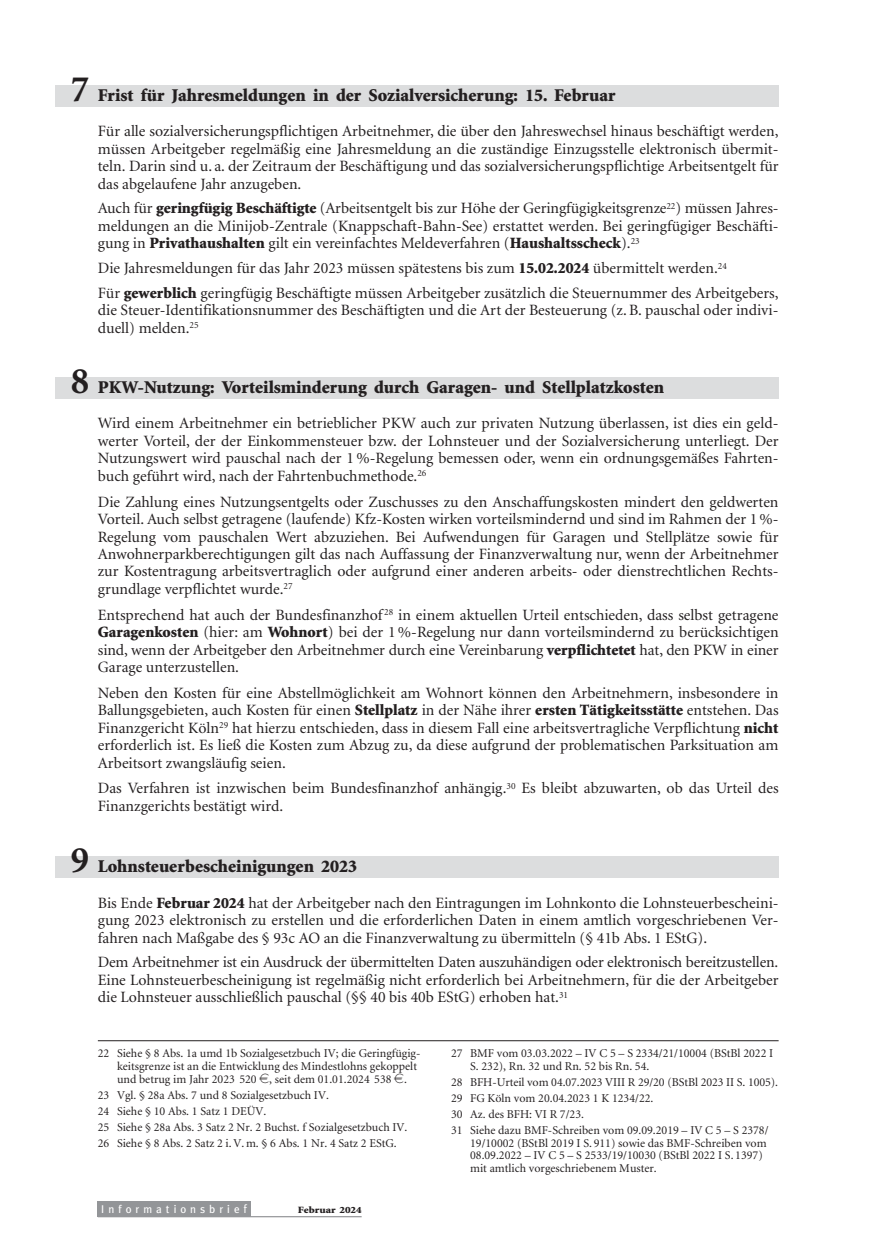
<style>
.page{position:relative;width:885px;height:1259px;background:#fff}
.page>*{position:absolute;margin:0;border:0;box-sizing:border-box;transform-origin:0 0}
.t1{font:900 18px "Minion";color:#231f20}
.t2{font:15.75px/17.4px "Minion";color:#231f20;text-align:justify}
.t3{font:12px/15.9px "Minion";color:#231f20}
.t4{font:11.25px "Meta";letter-spacing:.36em;color:#fff}
.t5{font:900 9.6px "Minion";color:#231f20;scale:1.15 1}
.s1{font-weight:700;font-size:37.5px}
.s2{font-weight:900}
.s3{font-family:"Eurofont"}
.s4{font-size:12px}
</style>
<div class="page">
<div style="left:55px;top:85px;width:723px;height:21px;background:#dcddde"></div>
<div style="left:55px;top:377px;width:723px;height:21px;background:#dcddde"></div>
<div style="left:55px;top:856px;width:723px;height:21px;background:#dcddde"></div>
<div style="left:98px;top:1200px;width:153px;height:16px;background:#939598"></div>
<hr style="left:98px;top:1216px;width:263px;height:1px;background:#939598">
<hr style="left:98px;top:1040px;width:680px;height:1px;background:#231f20">
<p class="t1" style="left:71px;top:88px;width:546px"><span class="s1">7</span> Frist für Jahresmeldungen in der Sozialversicherung: 15. Februar</p>
<p class="t2" style="left:98px;top:124px;width:682px">Für alle sozialversicherungspflichtigen Arbeitnehmer, die über den Jahreswechsel hinaus beschäftigt werden, müssen Arbeitgeber regelmäßig eine Jahresmeldung an die zuständige Einzugsstelle elektronisch übermit&shy;teln. Darin sind u. a. der Zeitraum der Beschäftigung und das sozialversicherungspflichtige Arbeitsentgelt für das abgelaufene Jahr anzugeben.</p>
<p class="t2" style="left:98px;top:201px;width:682px">Auch für <span class="s2">geringfügig Beschäftigte</span> (Arbeitsentgelt bis zur Höhe der Geringfügigkeitsgrenze<sup>22</sup>) müssen Jahres&shy;meldungen an die Minijob-Zentrale (Knappschaft-Bahn-See) erstattet werden. Bei geringfügiger Beschäfti&shy;gung in <span class="s2">Privathaushalten</span> gilt ein vereinfachtes Meldeverfahren (<span class="s2">Haushaltsscheck</span>).<sup>23</sup></p>
<p class="t2" style="left:98px;top:257px;width:682px;line-height:24.8px">Die Jahresmeldungen für das Jahr 2023 müssen spätestens bis zum <span class="s2">15.02.2024</span> übermittelt werden.<sup>24<br></sup>Für <span class="s2">gewerblich</span> geringfügig Beschäftigte müssen Arbeitgeber zusätzlich die Steuernummer des Arbeitgebers,</p>
<p class="t2" style="left:98px;top:303px;width:682px">die Steuer-Identifikationsnummer des Beschäftigten und die Art der Besteuerung (z. B. pauschal oder indivi&shy;duell) melden.<sup>25</sup></p>
<p class="t1" style="left:71px;top:380px;width:594px"><span class="s1">8</span> PKW-Nutzung: Vorteilsminderung durch Garagen- und Stellplatzkosten</p>
<p class="t2" style="left:98px;top:416px;width:682px">Wird einem Arbeitnehmer ein betrieblicher PKW auch zur privaten Nutzung überlassen, ist dies ein geld&shy;werter Vorteil, der der Einkommensteuer bzw. der Lohnsteuer und der Sozialversicherung unterliegt. Der Nutzungswert wird pauschal nach der 1 %-Regelung bemessen oder, wenn ein ordnungsgemäßes Fahrten&shy;buch geführt wird, nach der Fahrtenbuchmethode.<sup>26</sup></p>
<p class="t2" style="left:98px;top:494px;width:682px">Die Zahlung eines Nutzungsentgelts oder Zuschusses zu den Anschaffungskosten mindert den geldwerten Vorteil. Auch selbst getragene (laufende) Kfz-Kosten wirken vorteilsmindernd und sind im Rahmen der 1 %- Regelung vom pauschalen Wert abzuziehen. Bei Aufwendungen für Garagen und Stellplätze sowie für Anwohnerparkberechtigungen gilt das nach Auffassung der Finanzverwaltung nur, wenn der Arbeitnehmer zur Kostentragung arbeitsvertraglich oder aufgrund einer anderen arbeits- oder dienstrechtlichen Rechts&shy;grundlage verpflichtet wurde.<sup>27</sup></p>
<p class="t2" style="left:98px;top:607px;width:682px">Entsprechend hat auch der Bundesfinanzhof <sup>28</sup> in einem aktuellen Urteil entschieden, dass selbst getragene <span class="s2">Garagenkosten</span> (hier: am <span class="s2">Wohnort</span>) bei der 1 %-Regelung nur dann vorteilsmindernd zu berücksichtigen sind, wenn der Arbeitgeber den Arbeitnehmer durch eine Vereinbarung <span class="s2">verpflichtetet</span> hat, den PKW in einer Garage unterzustellen.</p>
<p class="t2" style="left:98px;top:685px;width:682px">Neben den Kosten für eine Abstellmöglichkeit am Wohnort können den Arbeitnehmern, insbesondere in Ballungsgebieten, auch Kosten für einen <span class="s2">Stellplatz</span> in der Nähe ihrer <span class="s2">ersten Tätigkeitsstätte</span> entstehen. Das Finanzgericht Köln<sup>29</sup> hat hierzu entschieden, dass in diesem Fall eine arbeitsvertragliche Verpflichtung <span class="s2">nicht </span>erforderlich ist. Es ließ die Kosten zum Abzug zu, da diese aufgrund der problematischen Parksituation am Arbeitsort zwangsläufig seien.</p>
<p class="t2" style="left:98px;top:781px;width:682px">Das Verfahren ist inzwischen beim Bundesfinanzhof anhängig.<sup>30</sup> Es bleibt abzuwarten, ob das Urteil des<br>Finanzgerichts bestätigt wird.</p>
<p class="t1" style="left:71px;top:859px;width:288px"><span class="s1">9</span> Lohnsteuerbescheinigungen 2023</p>
<p class="t2" style="left:98px;top:895px;width:682px">Bis Ende <span class="s2">Februar 2024</span> hat der Arbeitgeber nach den Eintragungen im Lohnkonto die Lohnsteuerbescheini&shy;gung 2023 elektronisch zu erstellen und die erforderlichen Daten in einem amtlich vorgeschriebenen Ver&shy;fahren nach Maßgabe des § 93c AO an die Finanzverwaltung zu übermitteln (§ 41b Abs. 1 EStG).</p>
<p class="t2" style="left:98px;top:955px;width:682px">Dem Arbeitnehmer ist ein Ausdruck der übermittelten Daten auszuhändigen oder elektronisch bereitzustellen.<br>Eine Lohnsteuerbescheinigung ist regelmäßig nicht erforderlich bei Arbeitnehmern, für die der Arbeitgeber die Lohnsteuer ausschließlich pauschal (§§ 40 bis 40b EStG) erhoben hat.<sup>31</sup></p>
<p class="t3" style="left:117px;top:1048px;width:305px;line-height:12.8px;text-indent:-19px">22 Siehe § 8 Abs. 1a umd 1b Sozialgesetzbuch IV; die Geringfügig&shy;keitsgrenze ist an die Entwicklung des Mindestlohns gekoppelt und betrug im Jahr 2023 520 <span class="s3">e</span>, seit dem 01.01.2024 538 <span class="s3">e</span>.</p>
<p class="t3" style="left:98px;top:1088px;width:311px">23 Vgl. § 28a Abs. 7 und 8 Sozialgesetzbuch IV.<br>24 Siehe § 10 Abs. 1 Satz 1 DEÜV.<br>25 Siehe § 28a Abs. 3 Satz 2 Nr. 2 Buchst. f Sozialgesetzbuch IV.<br>26 Siehe § 8 Abs. 2 Satz 2 i. V. m. § 6 Abs. 1 Nr. 4 Satz 2 EStG.</p>
<p class="t4" style="left:101px;top:1202px;width:147px">Informationsbrie<span class="s4">f</span></p>
<p class="t5" style="left:298px;top:1206px;width:57px">Februar 2024</p>
<p class="t3" style="left:470px;top:1048px;width:304px;line-height:12.8px;text-indent:-19px">27 BMF vom 03.03.2022 – IV C 5 – S 2334/21/10004 (BStBl 2022 I<br>S. 232), Rn. 32 und Rn. 52 bis Rn. 54.</p>
<p class="t3" style="left:451px;top:1075px;width:328px">28 BFH-Urteil vom 04.07.2023 VIII R 29/20 (BStBl 2023 II S. 1005).<br>29 FG Köln vom 20.04.2023 1 K 1234/22.<br>30 Az. des BFH: VI R 7/23.<br>31 Siehe dazu BMF-Schreiben vom 09.09.2019 – IV C 5 – S 2378/</p>
<p class="t3" style="left:470px;top:1137px;width:298px;line-height:12.8px">19/10002 (BStBl 2019 I S. 911) sowie das BMF-Schreiben vom<br>08.09.2022 – IV C 5 – S 2533/19/10030 (BStBl 2022 I S. 1397) mit amtlich vorgeschriebenem Muster.</p>
</div>
